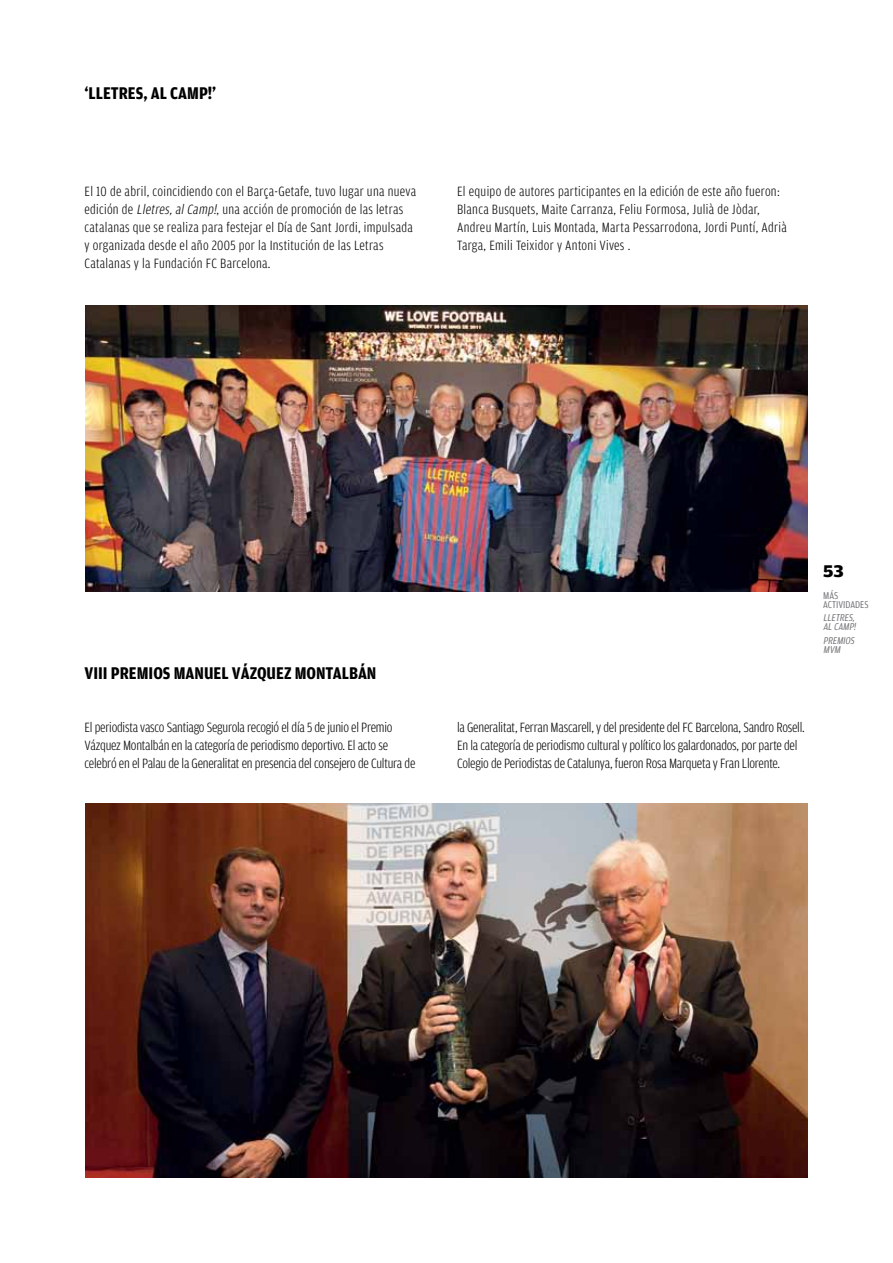
<style>
.page{position:relative;width:893px;height:1263px;background:#fff}
.page>*{position:absolute;margin:0;border:0;box-sizing:border-box;transform-origin:0 0}
.t1{font:700 18px "Amplitude Cond";color:#000}
.t2{font:700 18px "Amplitude Wide";color:#000}
.t3{font:300 14.25px/17.9px "Amplitude Cond";letter-spacing:.005em;color:#000}
.t4{font:300 14.25px/17.9px "Amplitude Cond";letter-spacing:-.015em;color:#000}
.t5{font:italic 10.5px/9px "Amplitude Cond";color:#6d6e71}
.t6{font:10.5px/9px "Amplitude Cond";color:#6d6e71}
.s1{font-style:italic}
</style>
<div class="page">
<img style="left:85px;top:305px;width:723px;height:286px">
<img style="left:85px;top:803px;width:723px;height:375px">
<p class="t1" style="left:84px;top:84px;width:133px">‘LLETRES, AL CAMP!’</p>
<p class="t3" style="left:84px;top:183px;width:333px">El 10 de abril, coincidiendo con el Barça-Getafe, tuvo lugar una nueva edición de <span class="s1">Lletres,alCamp!</span>, una acción de promoción de las letras catalanas que se realiza para festejar el Día de Sant Jordi, impulsada y organizada desde el año 2005 por la Institución de las Letras Catalanas y la Fundación FC Barcelona.</p>
<p class="t3" style="left:457px;top:183px;width:331px">El equipo de autores participantes en la edición de este año fueron:<br>Blanca Busquets, Maite Carranza, Feliu Formosa, Julià de Jòdar, Andreu Martín, Luis Montada, Marta Pessarrodona, Jordi Puntí, Adrià Targa, Emili Teixidor y Antoni Vives .</p>
<p class="t1" style="left:84px;top:664px;width:294px">VIII PREMIOS MANUEL VÁZQUEZ MONTALBÁN</p>
<p class="t4" style="left:84px;top:719px;width:332px">El periodista vasco Santiago Segurola recogió el día 5 de junio el Premio<br>Vázquez Montalbán en la categoría de periodismo deportivo. El acto se celebró en el Palau de la Generalitat en presencia del consejero de Cultura de</p>
<p class="t2" style="left:823px;top:561px;width:22px">53</p>
<p class="t6" style="left:823px;top:591px;width:25px">MÁS<br>ACTIVIDADE</p>
<p class="t6" style="left:864px;top:600px;width:6px">S</p>
<p class="t5" style="left:823px;top:613px;width:36px">LLETRES,<br>AL CAMP!</p>
<p class="t5" style="left:823px;top:636px;width:28px">PREMIOS<br>MVM</p>
<p class="t4" style="left:457px;top:719px;width:349px">la Generalitat, Ferran Mascarell, y del presidente del FC Barcelona, Sandro Rosell.<br>En la categoría de periodismo cultural y político los galardonados, por parte del<br>Colegio de Periodistas de Catalunya, fueron Rosa Marqueta y Fran Llorente.</p>
</div>
